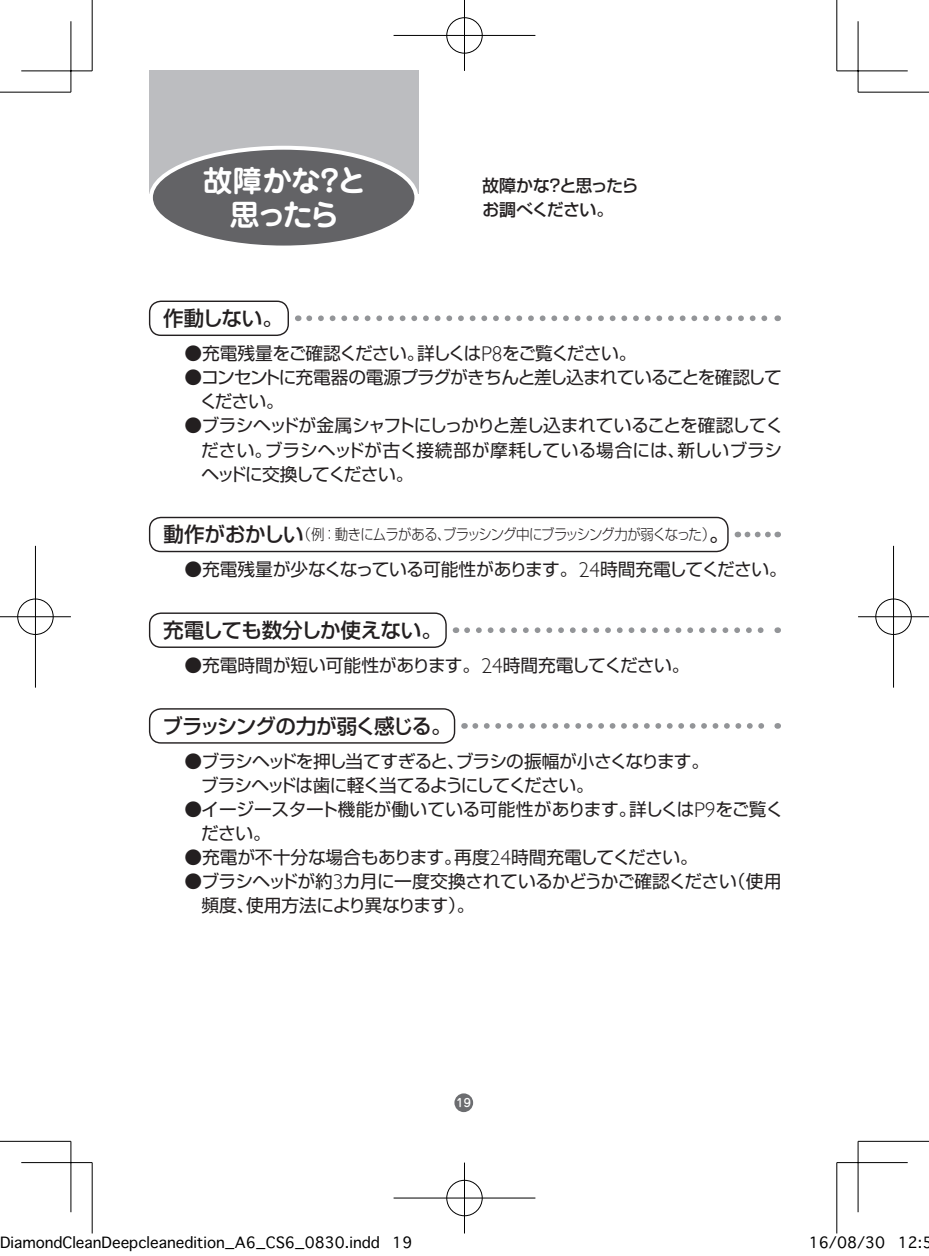
<style>
.page{position:relative;width:929px;height:1256px;background:#fff}
.page>*{position:absolute;margin:0;border:0;box-sizing:border-box;transform-origin:0 0}
.t1{font:700 29.75px/34px "Jun 501 Pro";letter-spacing:-.06em;color:#fff;text-align:center}
.t2{font:500 20.5px "Shin Go Pro";letter-spacing:-.07em;color:#231f20}
.t3{font:500 20.5px "Shin Go Pro";letter-spacing:-.025em;color:#231f20}
.t4{font:500 20.5px "Shin Go Pro";letter-spacing:-.045em;color:#231f20}
.t5{font:17.75px/24px "Shin Go Pro";letter-spacing:-.04em;color:#231f20}
.t6{font:17.75px "Shin Go Pro";letter-spacing:-.01em;color:#231f20}
.t7{font:500 17px/24px "Shin Go Pro";letter-spacing:-.045em;color:#231f20}
.t8{font:15px "Osaka";color:#000}
.t9{font:300 15px "Shin Go Pro";letter-spacing:-.065em;color:#231f20}
.t10{font:500 11.25px "Jun 34 Pro";color:#fff}
.s1{font-family:"Gill Sans Alt One WGL Light";font-size:21.25px}
.s2{font-weight:500;font-size:20.5px}
</style>
<div class="page">
<div style="left:454px;top:1093px;width:19px;height:19px;background:#6c6d70;border-radius:50%"></div>
<div style="left:149px;top:71px;width:269px;height:123px;background:#bcbdc0"></div>
<div style="left:151px;top:148px;width:265px;height:99px;background:#636366;border-radius:50%"></div>
<div style="left:149px;top:146px;width:269px;height:103px;border:4px solid #fff;border-radius:50%"></div>
<div style="left:149px;top:300px;width:140px;height:36px;border:1px solid #231f20;border-radius:11px"></div>
<svg style="left:309px;top:315px;width:459px;height:6px"></svg>
<div style="left:149px;top:517px;width:579px;height:35px;border:1px solid #231f20;border-radius:11px"></div>
<svg style="left:747px;top:531px;width:31px;height:6px"></svg>
<div style="left:149px;top:612px;width:297px;height:36px;border:1px solid #231f20;border-radius:11px"></div>
<svg style="left:467px;top:627px;width:297px;height:6px"></svg>
<div style="left:149px;top:708px;width:306px;height:35px;border:1px solid #231f20;border-radius:11px"></div>
<svg style="left:475px;top:723px;width:289px;height:6px"></svg>
<svg style="left:0;top:91px;width:69px;height:1px"></svg>
<svg style="left:859px;top:91px;width:69px;height:1px"></svg>
<svg style="left:0;top:1140px;width:71px;height:1px"></svg>
<svg style="left:858px;top:1140px;width:70px;height:1px"></svg>
<svg style="left:91px;top:0;width:1px;height:69px"></svg>
<svg style="left:91px;top:1164px;width:1px;height:69px"></svg>
<svg style="left:837px;top:0;width:1px;height:69px"></svg>
<svg style="left:837px;top:1164px;width:1px;height:69px"></svg>
<svg style="left:21px;top:69px;width:71px;height:3px"></svg>
<svg style="left:836px;top:69px;width:71px;height:3px"></svg>
<svg style="left:21px;top:1163px;width:71px;height:1px"></svg>
<svg style="left:837px;top:1163px;width:70px;height:1px"></svg>
<svg style="left:69px;top:21px;width:4px;height:71px"></svg>
<svg style="left:69px;top:1141px;width:4px;height:71px"></svg>
<hr style="left:856px;top:21px;width:3px;height:71px;background:#fff">
<hr style="left:856px;top:1141px;width:3px;height:71px;background:#fff">
<hr style="left:0;top:92px;width:71px;height:1px;background:#000">
<hr style="left:857px;top:92px;width:71px;height:1px;background:#000">
<hr style="left:0;top:1141px;width:71px;height:1px;background:#000">
<hr style="left:857px;top:1141px;width:71px;height:1px;background:#000">
<hr style="left:92px;top:0;width:1px;height:71px;background:#000">
<hr style="left:92px;top:1162px;width:1px;height:71px;background:#000">
<hr style="left:836px;top:0;width:1px;height:71px;background:#000">
<hr style="left:836px;top:1162px;width:1px;height:71px;background:#000">
<hr style="left:21px;top:70px;width:71px;height:1px;background:#000">
<hr style="left:836px;top:70px;width:71px;height:1px;background:#000">
<hr style="left:21px;top:1162px;width:71px;height:1px;background:#000">
<hr style="left:836px;top:1162px;width:71px;height:1px;background:#000">
<hr style="left:70px;top:21px;width:1px;height:71px;background:#000">
<hr style="left:70px;top:1141px;width:1px;height:71px;background:#000">
<hr style="left:857px;top:21px;width:1px;height:71px;background:#000">
<hr style="left:857px;top:1141px;width:1px;height:71px;background:#000">
<div style="left:445px;top:16px;width:39px;height:39px;border:4px solid #fff;border-radius:50%"></div>
<hr style="left:393px;top:34px;width:142px;height:3px;background:#fff">
<hr style="left:462px;top:0;width:4px;height:71px;background:#fff">
<div style="left:446px;top:17px;width:36px;height:37px;border:1px solid #000;border-radius:50%"></div>
<hr style="left:393px;top:35px;width:142px;height:1px;background:#000">
<hr style="left:464px;top:0;width:1px;height:71px;background:#000">
<div style="left:445px;top:1178px;width:39px;height:39px;border:4px solid #fff;border-radius:50%"></div>
<hr style="left:393px;top:1196px;width:142px;height:3px;background:#fff">
<hr style="left:462px;top:1162px;width:4px;height:71px;background:#fff">
<div style="left:446px;top:1180px;width:36px;height:36px;border:1px solid #000;border-radius:50%"></div>
<hr style="left:393px;top:1197px;width:142px;height:1px;background:#000">
<hr style="left:464px;top:1162px;width:1px;height:71px;background:#000">
<div style="left:16px;top:597px;width:39px;height:39px;border:4px solid #fff;border-radius:50%"></div>
<hr style="left:0;top:615px;width:71px;height:3px;background:#fff">
<hr style="left:34px;top:546px;width:3px;height:141px;background:#fff">
<div style="left:17px;top:598px;width:37px;height:37px;border:1px solid #000;border-radius:50%"></div>
<hr style="left:0;top:616px;width:71px;height:1px;background:#000">
<hr style="left:35px;top:546px;width:1px;height:141px;background:#000">
<div style="left:873px;top:597px;width:39px;height:39px;border:4px solid #fff;border-radius:50%"></div>
<hr style="left:857px;top:615px;width:71px;height:3px;background:#fff">
<svg style="left:891px;top:546px;width:4px;height:141px"></svg>
<div style="left:875px;top:598px;width:36px;height:37px;border:1px solid #000;border-radius:50%"></div>
<hr style="left:857px;top:616px;width:71px;height:1px;background:#000">
<hr style="left:892px;top:546px;width:1px;height:141px;background:#000">
<h1 class="t1" style="left:203px;top:161px;width:165px">故障かな？と思ったら</h1>
<p class="t7" style="left:482px;top:171px;width:158px">故障かな？と思ったらお調べください。</p>
<p class="t4" style="left:163px;top:301px;width:121px">作動しない。</p>
<p class="t5" style="left:184px;top:339px;width:453px">●充電残量をご確認ください。詳しくは<span class="s1">P8</span>をご覧ください。</p>
<p class="t5" style="left:200px;top:363px;width:583px;text-indent:-15px">●コンセントに充電器の電源プラグがきちんと差し込まれていることを確認してください。</p>
<p class="t5" style="left:201px;top:411px;width:583px;text-align:justify;text-indent:-17px">●ブラシヘッドが金属シャフトにしっかりと差し込まれていることを確認してください。ブラシヘッドが古く接続部が摩耗している場合には、新しいブラシヘッドに交換してください。</p>
<p class="t9" style="left:163px;top:522px;width:567px"><span class="s2">動作がおかしい</span>（例：動きにムラがある、ブラッシング中にブラッシング力が弱くなった）<span class="s2">。</span></p>
<p class="t5" style="left:184px;top:555px;width:604px">●充電残量が少なくなっている可能性があります。<span class="s1">24</span>時間充電してください。</p>
<p class="t3" style="left:163px;top:613px;width:280px">充電しても数分しか使えない。</p>
<p class="t6" style="left:184px;top:650px;width:506px">●充電時間が短い可能性があります。<span class="s1">24</span>時間充電してください。</p>
<p class="t2" style="left:162px;top:709px;width:291px">ブラッシングの力が弱く感じる。</p>
<p class="t5" style="left:201px;top:747px;width:510px;text-indent:-16px">●ブラシヘッドを押し当てすぎると、ブラシの振幅が小さくなります。ブラシヘッドは歯に軽く当てるようにしてください。</p>
<p class="t5" style="left:201px;top:795px;width:583px;text-indent:-17px">●イージースタート機能が働いている可能性があります。詳しくは<span class="s1">P9</span>をご覧ください。</p>
<p class="t6" style="left:184px;top:843px;width:515px">●充電が不十分な場合もあります。再度<span class="s1">24</span>時間充電してください。</p>
<p class="t5" style="left:201px;top:867px;width:581px;text-indent:-17px">●ブラシヘッドが約<span class="s1">3</span>カ月に一度交換されているかどうかご確認ください（使用頻度、使用方法により異なります）。</p>
<p class="t10" style="left:456px;top:1094px;width:16px">19</p>
<p class="t8" style="left:0;top:1233px;width:414px">DiamondCleanDeepcleanedition_A6_CS6_0830.indd 19</p>
<p class="t8" style="left:808px;top:1233px;width:125px">16/08/30 12:5</p>
</div>
